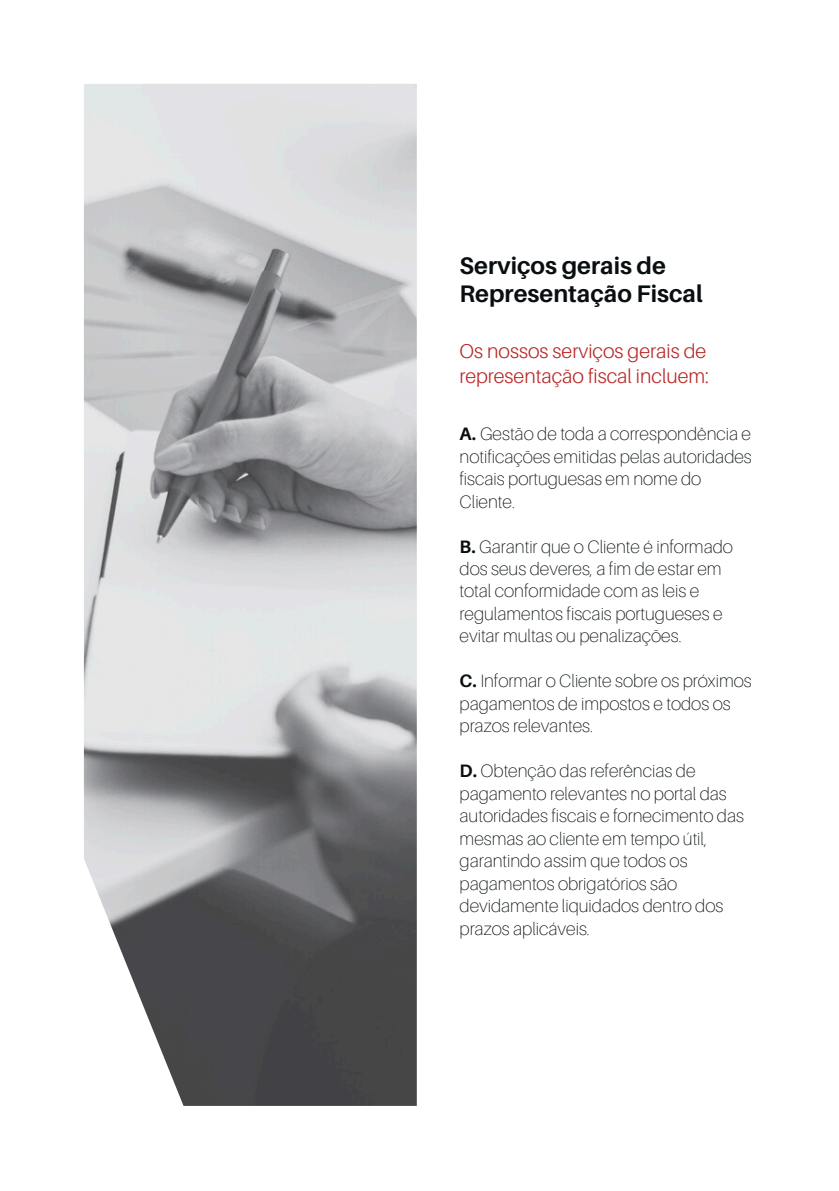
<style>
.page{position:relative;width:839px;height:1191px;background:#fff}
.page>*{position:absolute;margin:0;border:0;box-sizing:border-box;transform-origin:0 0}
.t1{font:700 24px/28.4px "Aileron";color:#090f10}
.t2{font:300 20px/25.4px "Aileron";color:#ba2525}
.t3{font:100 18px/22.4px "Aileron";color:#090f10}
.s1{font-weight:700}
</style>
<div class="page">
<img style="left:84px;top:84px;width:333px;height:1021px">
<h1 class="t1" style="left:459px;top:251px;width:245px">Serviços gerais de<br>Representação Fiscal</h1>
<p class="t2" style="left:459px;top:338px;width:251px">Os nossos serviços gerais de representação fiscal incluem:</p>
<p class="t3" style="left:459px;top:422px;width:294px"><span class="s1">A.</span> Gestão de toda a correspondência e notificações emitidas pelas autoridades fiscais portuguesas em nome do<br>Cliente.</p>
<p class="t3" style="left:459px;top:535px;width:275px"><span class="s1">B.</span> Garantir que o Cliente é informado dos seus deveres, a fim de estar em total conformidade com as leis e regulamentos fiscais portugueses e evitar multas ou penalizações.</p>
<p class="t3" style="left:459px;top:670px;width:294px"><span class="s1">C.</span> Informar o Cliente sobre os próximos pagamentos de impostos e todos os prazos relevantes.</p>
<p class="t3" style="left:459px;top:760px;width:286px"><span class="s1">D.</span> Obtenção das referências de pagamento relevantes no portal das autoridades fiscais e fornecimento das mesmas ao cliente em tempo útil, garantindo assim que todos os pagamentos obrigatórios são devidamente liquidados dentro dos prazos aplicáveis.</p>
</div>
